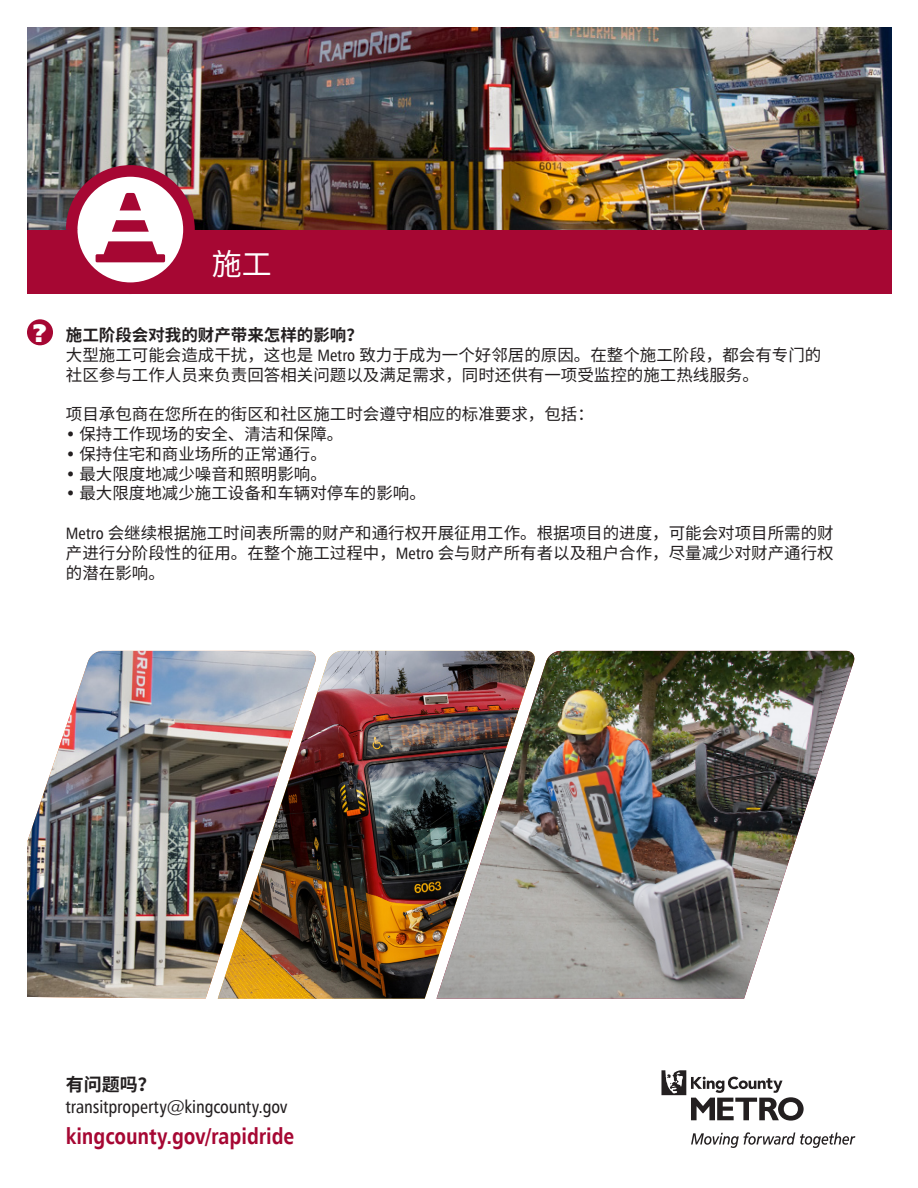
<style>
.page{position:relative;width:918px;height:1188px;background:#fff}
.page>*{position:absolute;margin:0;border:0;box-sizing:border-box;transform-origin:0 0}
.t1{font:30px "Noto Sans CJ Ksc";color:#fff}
.t2{font:900 25.5px "Humanist 777 BT";color:#fff}
.t3{font:700 condensed 22.5px "Humanist 777 BT";color:#a60733}
.t4{font:18px/21.6px "Humanist 777 BT Cn Rm";letter-spacing:-.005em;color:#231f20}
.t5{font:16.5px/19.8px "Noto Sans CJ Ksc";color:#231f20}
.t6{font:700 16.5px "Noto Sans CJ Ksc";color:#231f20}
.s1{font-family:"Humanist 777 BT Cn Rm"}
.s2{font-family:"Noto Sans CJ Ksc";font-weight:700}
</style>
<div class="page">
<img style="left:27px;top:27px;width:865px;height:204px">
<div style="left:27px;top:231px;width:865px;height:63px;background:#a60733"></div>
<svg style="left:66px;top:165px;width:129px;height:129px"></svg>
<svg style="left:112px;top:220px;width:37px;height:12px"></svg>
<svg style="left:120px;top:193px;width:21px;height:17px"></svg>
<svg style="left:96px;top:241px;width:69px;height:21px"></svg>
<div style="left:27px;top:319px;width:26px;height:26px;background:#a60733;border-radius:50%"></div>
<svg style="left:691px;top:1132px;width:164px;height:16px"></svg>
<svg style="left:661px;top:1070px;width:143px;height:51px"></svg>
<img style="left:536px;top:651px;width:319px;height:348px">
<img style="left:317px;top:651px;width:219px;height:348px">
<img style="left:27px;top:651px;width:290px;height:348px">
<p class="t2" style="left:33px;top:316px;width:16px">?</p>
<p class="t1" style="left:212px;top:247px;width:61px">施工</p>
<p class="t6" style="left:66px;top:326px;width:298px">施工阶段会对我的财产带来怎样的影响？</p>
<p class="t5" style="left:66px;top:345px;width:757px">大型施工可能会造成干扰，这也是 <span class="s1">Metro</span> 致力于成为一个好邻居的原因。在整个施工阶段，都会有专门的社区参与工作人员来负责回答相关问题以及满足需求，同时还供有一项受监控的施工热线服务。</p>
<p class="t5" style="left:66px;top:405px;width:529px">项目承包商在您所在的街区和社区施工时会遵守相应的标准要求，包括：</p>
<p class="t5" style="left:66px;top:424px;width:279px"><span class="s1">•</span> 保持工作现场的安全、清洁和保障。</p>
<p class="t5" style="left:66px;top:444px;width:262px"><span class="s1">•</span> 保持住宅和商业场所的正常通行。</p>
<p class="t5" style="left:66px;top:464px;width:262px"><span class="s1">•</span> 最大限度地减少噪音和照明影响。</p>
<p class="t5" style="left:66px;top:484px;width:361px"><span class="s1">•</span> 最大限度地减少施工设备和车辆对停车的影响。</p>
<p class="t5" style="left:66px;top:523px;width:769px;text-align:justify"><span class="s1">Metro</span> 会继续根据施工时间表所需的财产和通行权开展征用工作。根据项目的进度，可能会对项目所需的财产进行分阶段性的征用。在整个施工过程中，<span class="s1">Metro</span> 会与财产所有者以及租户合作，尽量减少对财产通行权的潜在影响。</p>
<p class="t4" style="left:66px;top:1074px;width:223px"><span class="s2">有问题吗？</span>transitproperty@kingcounty.gov</p>
<p class="t3" style="left:66px;top:1122px;width:230px">kingcounty.gov/rapidride</p>
</div>
